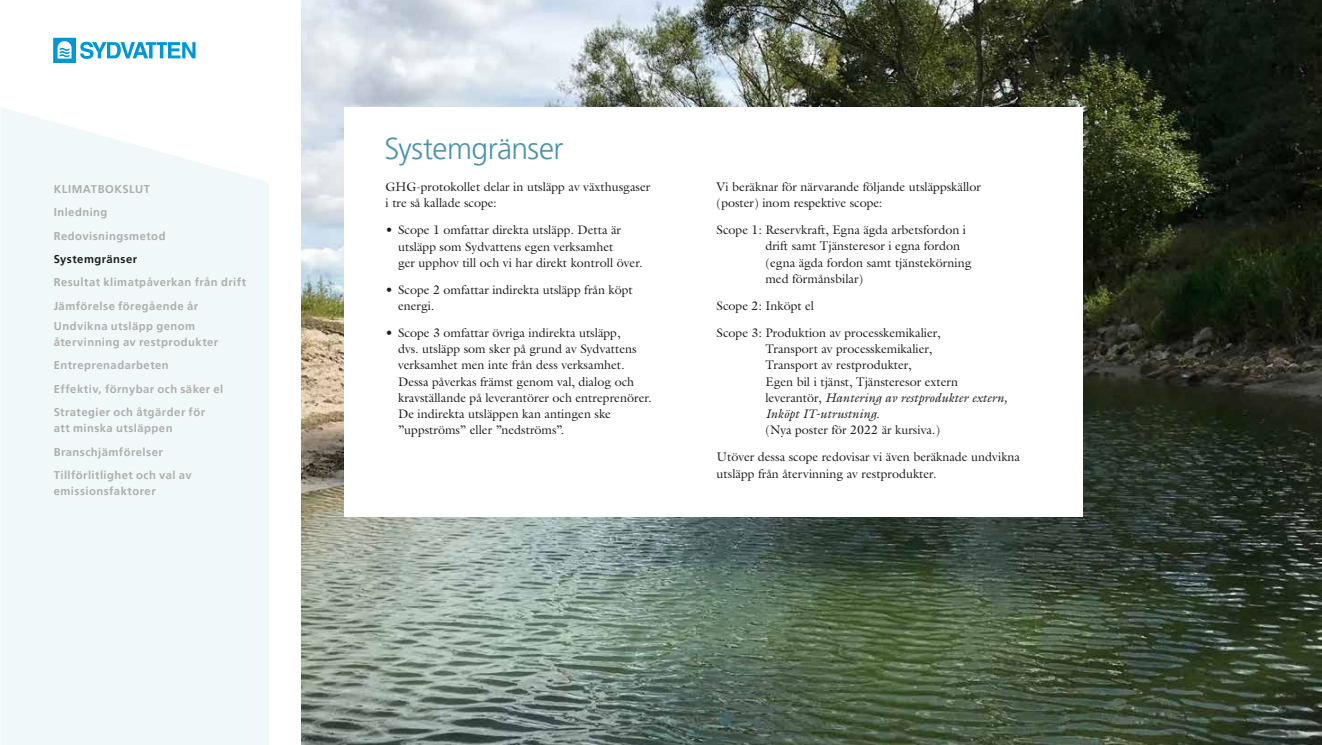
<style>
.page{position:relative;width:1322px;height:745px;background:#fff}
.page>*{position:absolute;margin:0;border:0;box-sizing:border-box;transform-origin:0 0}
.t1{font:300 30px "Frutiger LT Pro";letter-spacing:-.015em;color:#4994ab}
.t2{font:12.5px/16.2px "Galliard Pro";color:#1d1d1b}
.t3{font:700 11.25px/23.4px "Frutiger LT Pro";letter-spacing:.04em;color:#afaeab}
.t4{font:700 11.25px "Frutiger LT Pro";letter-spacing:.04em;color:#1d1d1b}
.s1{font-style:italic}
</style>
<div class="page">
<div style="left:53px;top:38px;width:23px;height:25px;background:#0097d9"></div>
<svg style="left:80px;top:41px;width:116px;height:18px"></svg>
<svg style="left:58px;top:41px;width:14px;height:18px"></svg>
<div style="left:1px;top:107px;width:268px;height:637px;background:#f1f8f9"></div>
<img style="left:302px;top:0;width:1020px;height:744px">
<div style="left:344px;top:107px;width:738px;height:409px;background:#fff"></div>
<p class="t3" style="left:54px;top:177px;width:113px">KLIMATBOKSLUT<br>Inledning<br>Redovisningsmetod</p>
<p class="t4" style="left:54px;top:252px;width:85px">Systemgränser</p>
<p class="t3" style="left:54px;top:270px;width:194px">Resultat klimatpåverkan från drift<br>Jämförelse föregående år</p>
<p class="t3" style="left:54px;top:317px;width:166px;line-height:16.2px">Undvikna utsläpp genom återvinning av restprodukter</p>
<p class="t3" style="left:54px;top:353px;width:171px">Entreprenadarbeten<br>Effektiv, förnybar och säker el<br>Strategier och åtgärder för</p>
<p class="t3" style="left:54px;top:416px;width:139px">att minska utsläppen<br>Branschjämförelser<br>Tillförlitlighet och val av</p>
<p class="t3" style="left:54px;top:479px;width:103px">emissionsfaktorer</p>
<h1 class="t1" style="left:384px;top:131px;width:181px">Systemgränser</h1>
<p class="t2" style="left:386px;top:178px;width:266px">GHG-protokollet delar in utsläpp av växthusgaser i tre så kallade scope:</p>
<p class="t2" style="left:398px;top:221px;width:246px;text-indent:-12px">• Scope 1 omfattar direkta utsläpp. Detta är utsläpp som Sydvattens egen verksamhet<br>ger upphov till och vi har direkt kontroll över.</p>
<p class="t2" style="left:398px;top:281px;width:236px;text-indent:-12px">• Scope 2 omfattar indirekta utsläpp från köpt energi.</p>
<p class="t2" style="left:398px;top:324px;width:255px;text-indent:-12px">• Scope 3 omfattar övriga indirekta utsläpp,<br>dvs. utsläpp som sker på grund av Sydvattens verksamhet men inte från dess verksamhet.<br>Dessa påverkas främst genom val, dialog och kravställande på leverantörer och entreprenörer.<br>De indirekta utsläppen kan antingen ske ”uppströms” eller ”nedströms”.</p>
<p class="t2" style="left:716px;top:178px;width:266px">Vi beräknar för närvarande följande utsläppskällor (poster) inom respektive scope:</p>
<p class="t2" style="left:765px;top:221px;width:208px;text-indent:-49px">Scope 1: Reservkraft, Egna ägda arbetsfordon i drift samt Tjänsteresor i egna fordon (egna ägda fordon samt tjänstekörning med förmånsbilar)</p>
<p class="t2" style="left:716px;top:292px;width:225px;line-height:26.9px">Scope 2: Inköpt el<br>Scope 3: Produktion av processkemikalier,</p>
<p class="t2" style="left:765px;top:340px;width:243px">Transport av processkemikalier,<br>Transport av restprodukter,<br>Egen bil i tjänst, Tjänsteresor extern leverantör, <span class="s1">Hantering av restprodukter extern, Inköpt IT-utrustning.</span></p>
<p class="t2" style="left:716px;top:416px;width:305px;line-height:26.9px;text-indent:49px">(Nya poster för 2022 är kursiva.)<br>Utöver dessa scope redovisar vi även beräknade undvikna</p>
<p class="t2" style="left:716px;top:464px;width:221px">utsläpp från återvinning av restprodukter.</p>
</div>
